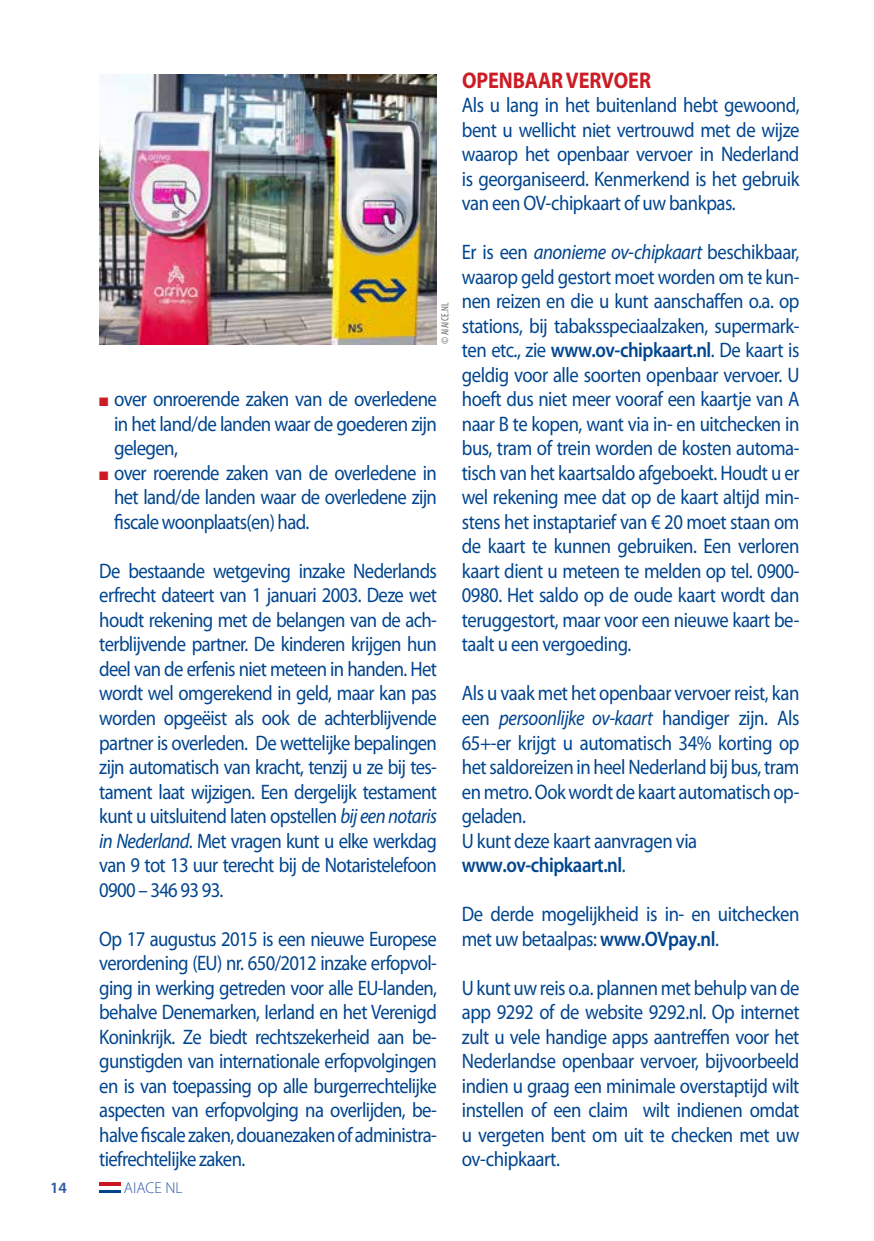
<style>
.page{position:relative;width:874px;height:1241px;background:#fff}
.page>*{position:absolute;margin:0;border:0;box-sizing:border-box;transform-origin:0 0}
.t1{font:700 22.75px "Myriad Pro";letter-spacing:-.005em;color:#cc1c25;scale:.89 1}
.t2{font:21px/24.5px "Myriad Pro";letter-spacing:-.025em;color:#00458f;text-align:justify;scale:.89 1}
.t3{font:21px/24.5px "Myriad Pro";letter-spacing:-.025em;color:#00458f;text-align:justify;scale:.9 1}
.t4{font:300 15.75px "Myriad Pro";color:#2c55a2}
.t5{font:600 15.75px "Myriad Pro";color:#2c55a2}
.t6{font:condensed 10.5px "Myriad Pro";letter-spacing:.02em;color:#706f6f}
.s1{color:#cc1c25}
.s2{font-style:italic}
.s3{font-weight:600}
</style>
<div class="page">
<hr style="left:99px;top:1189px;width:21px;height:3px;background:#00448f">
<svg style="left:99px;top:1185px;width:21px;height:1px"></svg>
<svg style="left:99px;top:1182px;width:21px;height:3px"></svg>
<img style="left:99px;top:74px;width:338px;height:270px">
<p class="t6" style="left:438px;top:344px;width:43px;rotate:-90deg">© AIAICE.NL</p>
<p class="t3" style="left:114px;top:386px;width:360px;text-indent:-15px"><span class="s1">■</span> over onroerende zaken van de overledene in het land/de landen waar de goederen zijn gelegen,</p>
<p class="t2" style="left:114px;top:460px;width:364px;text-indent:-15px"><span class="s1">■</span> over roerende zaken van de overledene in het land/de landen waar de overledene zijn fiscale woonplaats(en) had.</p>
<p class="t2" style="left:99px;top:558px;width:381px">De bestaande wetgeving inzake Nederlands erfrecht dateert van 1 januari 2003. Deze wet houdt rekening met de belangen van de ach&shy;terblijvende partner. De kinderen krijgen hun deel van de erfenis niet meteen in handen. Het wordt wel omgerekend in geld, maar kan pas worden opgeëist als ook de achterblijvende partner is overleden. De wettelijke bepalingen zijn automatisch van kracht, tenzij u ze bij tes&shy;tament laat wijzigen. Een dergelijk testament kunt u uitsluitend laten opstellen <span class="s2">bij een notaris in Nederland</span>. Met vragen kunt u elke werkdag van 9 tot 13 uur terecht bij de Notaristelefoon 0900 – 346 93 93.</p>
<p class="t2" style="left:99px;top:925px;width:381px">Op 17 augustus 2015 is een nieuwe Europese verordening (EU) nr. 650/2012 inzake erfopvol&shy;ging in werking getreden voor alle EU-landen, behalve Denemarken, Ierland en het Verenigd Koninkrijk. Ze biedt rechtszekerheid aan be&shy;gunstigden van internationale erfopvolgingen en is van toepassing op alle burgerrechtelijke aspecten van erfopvolging na overlijden, be&shy;halve fiscale zaken, douanezaken of administra&shy;tiefrechtelijke zaken.</p>
<p class="t5" style="left:50px;top:1177px;width:18px">14</p>
<p class="t4" style="left:124px;top:1178px;width:60px">AIACE NL</p>
<p class="t1" style="left:462px;top:65px;width:214px">OPENBAAR VERVOER</p>
<p class="t2" style="left:461px;top:92px;width:381px">Als u lang in het buitenland hebt gewoond, bent u wellicht niet vertrouwd met de wijze waarop het openbaar vervoer in Nederland is georganiseerd. Kenmerkend is het gebruik van een OV-chipkaart of uw bankpas.</p>
<p class="t2" style="left:461px;top:239px;width:381px">Er is een <span class="s2">anonieme ov-chipkaart</span> beschikbaar, waarop geld gestort moet worden om te kun&shy;nen reizen en die u kunt aanschaffen o.a. op stations, bij tabaksspeciaalzaken, supermark&shy;ten etc., zie <span class="s3">www.ov-chipkaart.nl</span>. De kaart is geldig voor alle soorten openbaar vervoer. U hoeft dus niet meer vooraf een kaartje van A naar B te kopen, want via in- en uitchecken in bus, tram of trein worden de kosten automa&shy;tisch van het kaartsaldo afgeboekt. Houdt u er wel rekening mee dat op de kaart altijd min&shy;stens het instaptarief van € 20 moet staan om de kaart te kunnen gebruiken. Een verloren kaart dient u meteen te melden op tel. 0900- 0980. Het saldo op de oude kaart wordt dan teruggestort, maar voor een nieuwe kaart be&shy;taalt u een vergoeding.</p>
<p class="t2" style="left:461px;top:680px;width:381px;text-align:left">Als u vaak met het openbaar vervoer reist, kan een <span class="s2">persoonlijke ov-kaart</span> handiger zijn. Als 65+-er krijgt u automatisch 34% korting op het saldoreizen in heel Nederland bij bus, tram en metro. Ook wordt de kaart automatisch op&shy;geladen.<br>U kunt deze kaart aanvragen via <span class="s3">www.ov-chipkaart.nl</span>.</p>
<p class="t2" style="left:461px;top:901px;width:381px">De derde mogelijkheid is in- en uitchecken met uw betaalpas: <span class="s3">www.OVpay.nl</span>.</p>
<p class="t2" style="left:461px;top:974px;width:381px">U kunt uw reis o.a. plannen met behulp van de app 9292 of de website 9292.nl. Op internet zult u vele handige apps aantreffen voor het Nederlandse openbaar vervoer, bijvoorbeeld indien u graag een minimale overstaptijd wilt instellen of een claim wilt indienen omdat u vergeten bent om uit te checken met uw ov-chipkaart.</p>
</div>
